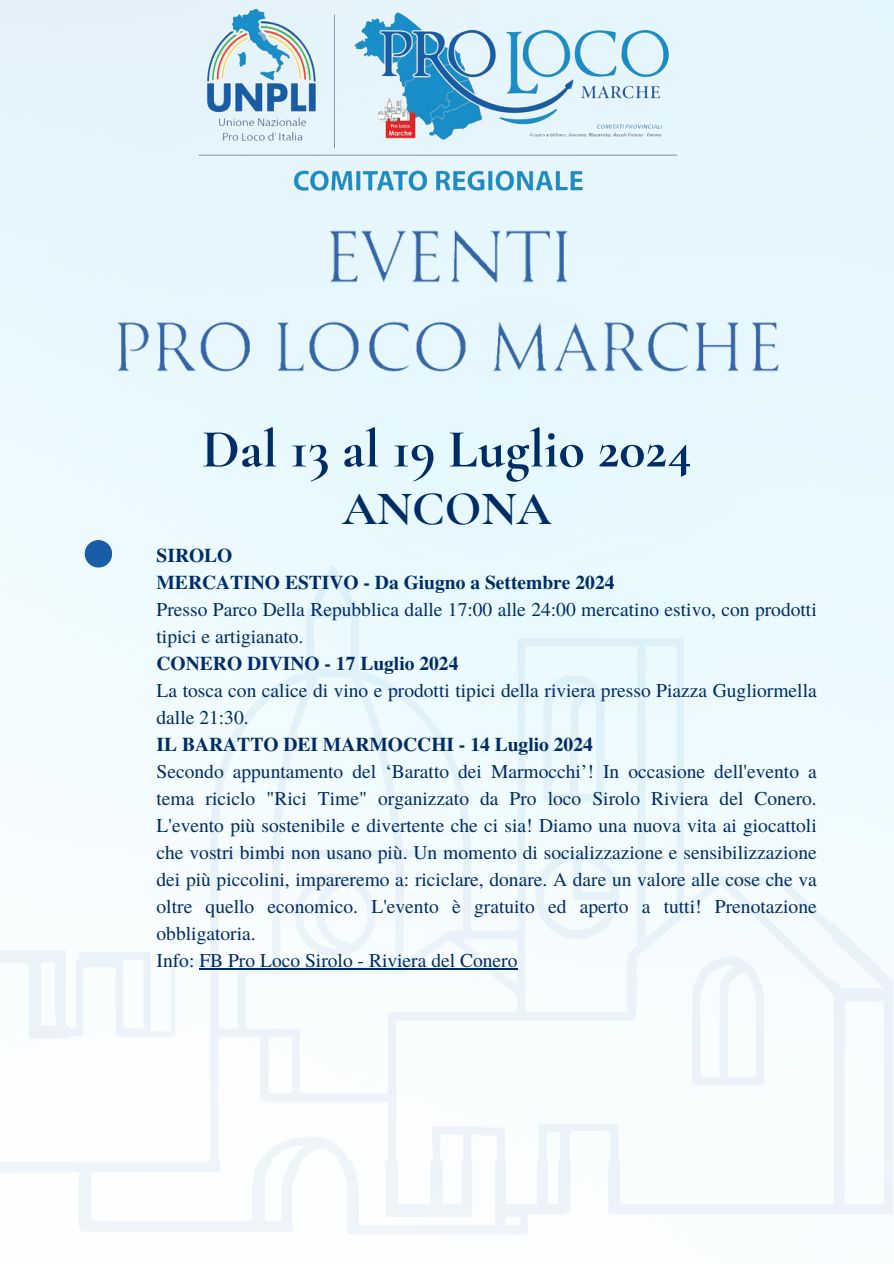
<style>
.page{position:relative;width:894px;height:1264px;background:#fff}
.page>*{position:absolute;margin:0;border:0;box-sizing:border-box;transform-origin:0 0}
.t1{font:700 54.15px "Cormorant Garamond";color:#002c66}
.t2{font:700 48px "Cormorant Garamond";color:#002c66}
.t3{font:19.5px/27px "Te X Gyre Termes";color:#002c66}
.t4{font:700 19.5px "Te X Gyre Termes";color:#002c66}
</style>
<div class="page">
<img style="left:190px;top:0;width:512px;height:200px">
<img style="left:0;top:540px;width:893px;height:723px">
<img style="left:318px;top:223px;width:257px;height:70px">
<img style="left:112px;top:315px;width:668px;height:66px">
<hr style="left:199px;top:968px;width:318px;height:1px;background:#002c66">
<div style="left:85px;top:540px;width:27px;height:27px;background:#185da5;border-radius:50%"></div>
<p class="t1" style="left:202px;top:416px;width:491px">Dal 13 al 19 Luglio 2024</p>
<p class="t2" style="left:342px;top:479px;width:210px">ANCONA</p>
<h1 class="t4" style="left:156px;top:540px;width:77px">SIROLO</h1>
<p class="t4" style="left:156px;top:567px;width:459px">MERCATINO ESTIVO - Da Giugno a Settembre 2024</p>
<p class="t3" style="left:156px;top:594px;width:661px">Presso Parco Della Repubblica dalle 17:00 alle 24:00 mercatino estivo, con prodotti tipici e artigianato.</p>
<p class="t4" style="left:156px;top:648px;width:303px">CONERO DIVINO - 17 Luglio 2024</p>
<p class="t3" style="left:156px;top:675px;width:661px">La tosca con calice di vino e prodotti tipici della riviera presso Piazza Gugliormella dalle 21:30.</p>
<p class="t4" style="left:156px;top:729px;width:437px">IL BARATTO DEI MARMOCCHI - 14 Luglio 2024</p>
<p class="t3" style="left:156px;top:756px;width:661px;text-align:justify">Secondo appuntamento del ‘Baratto dei Marmocchi’! In occasione dell'evento a tema riciclo "Rici Time" organizzato da Pro loco Sirolo Riviera del Conero.<br>L'evento più sostenibile e divertente che ci sia! Diamo una nuova vita ai giocattoli che vostri bimbi non usano più. Un momento di socializzazione e sensibilizzazione dei più piccolini, impareremo a: riciclare, donare. A dare un valore alle cose che va oltre quello economico. L'evento è gratuito ed aperto a tutti! Prenotazione obbligatoria.</p>
<p class="t3" style="left:156px;top:945px;width:362px">Info: FB Pro Loco Sirolo - Riviera del Conero</p>
</div>
